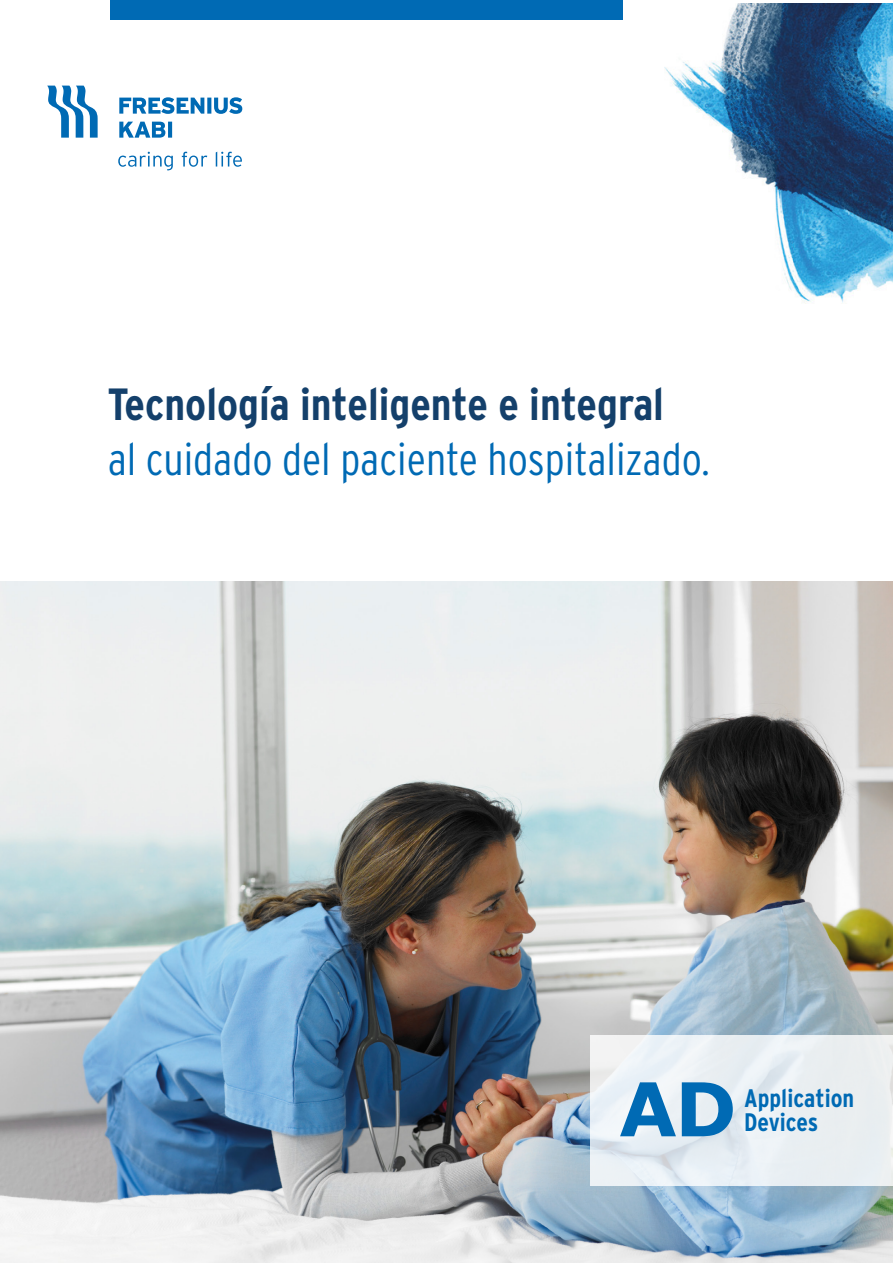
<style>
.page{position:relative;width:893px;height:1263px;background:#fff}
.page>*{position:absolute;margin:0;border:0;box-sizing:border-box;transform-origin:0 0}
.t1{font:700 74.25px "Verdana";color:#006ab4}
.t2{font:300 condensed 45px "Interstate";color:#006ab4}
.t3{font:700 condensed 45px "Interstate";color:#14406b}
.t4{font:700 condensed 25.35px/23.9px "Interstate";color:#006ab4}
</style>
<div class="page">
<hr style="left:0;top:3px;width:1px;height:189px;background:#006ab4">
<img style="left:0;top:581px;width:893px;height:682px">
<img style="left:664px;top:3px;width:229px;height:301px">
<svg style="left:47px;top:86px;width:51px;height:52px"></svg>
<svg style="left:119px;top:122px;width:53px;height:16px"></svg>
<svg style="left:119px;top:97px;width:123px;height:17px"></svg>
<svg style="left:118px;top:152px;width:124px;height:18px"></svg>
<div style="left:111px;top:0;width:512px;height:19px;background:#006ab4"></div>
<div style="left:590px;top:1035px;width:303px;height:151px;background:#eaeff3"></div>
<p class="t3" style="left:108px;top:379px;width:558px">Tecnología inteligente e integral</p>
<p class="t2" style="left:108px;top:433px;width:603px">al cuidado del paciente hospitalizado.</p>
<h1 class="t1" style="left:619px;top:1057px;width:119px">AD</h1>
<p class="t4" style="left:744px;top:1086px;width:112px">Application<br>Devices</p>
</div>
